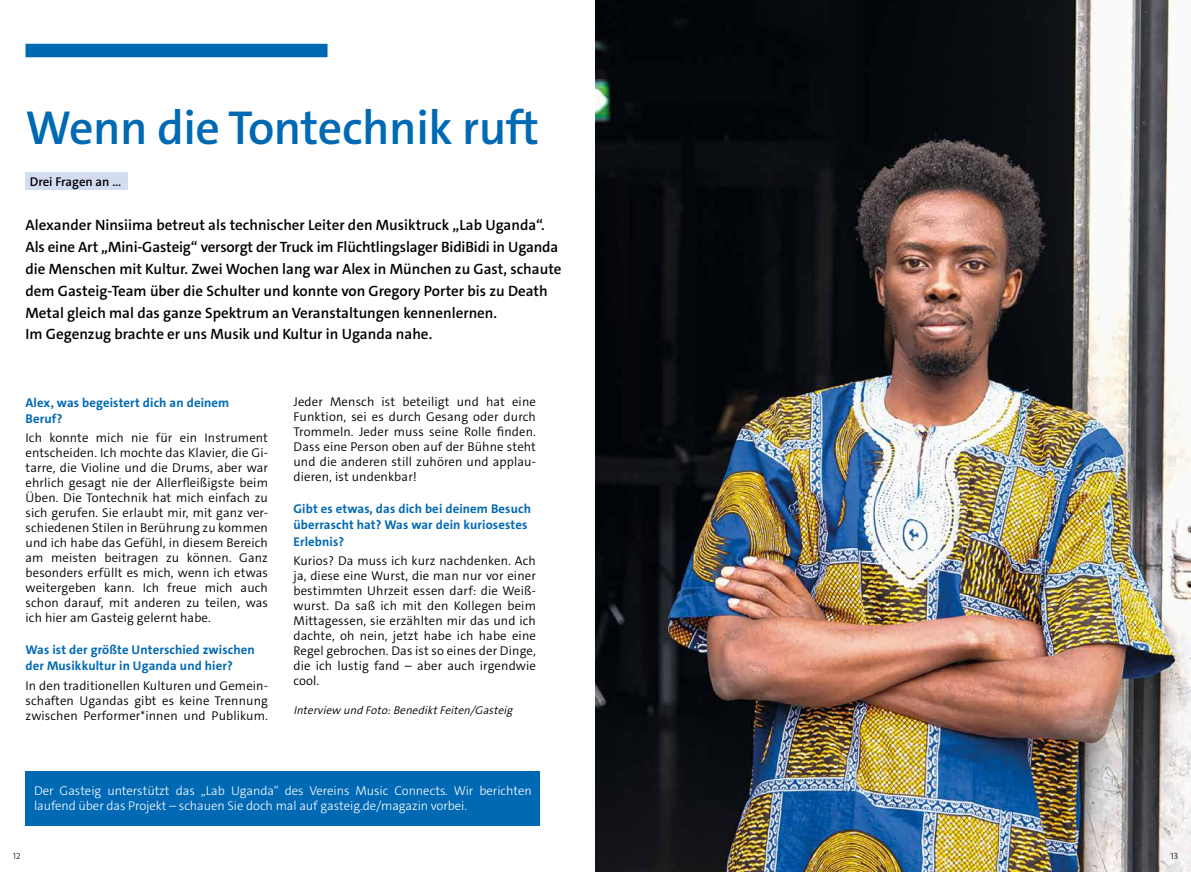
<style>
.page{position:relative;width:1191px;height:872px;background:#fff}
.page>*{position:absolute;margin:0;border:0;box-sizing:border-box;transform-origin:0 0}
.t1{font:600 48px "The Sans C5";letter-spacing:-.01em;color:#0069b4}
.t2{font:600 15px/21.8px "The Sans C5";color:#000}
.t3{font:300 12.75px/15px "The Sans C5";letter-spacing:.01em;color:#000;text-align:justify}
.t4{font:700 12.75px/16.5px "The Sans C5";letter-spacing:.01em;color:#0069b4}
.t5{font:300 12.75px/15px "The Sans C5";letter-spacing:-.005em;color:#fff}
.t6{font:600 12.75px "The Sans C5";color:#000}
.t7{font:italic 300 11.25px "The Sans C5";color:#000}
.t8{font:300 9px "The Sans C5";color:#000}
</style>
<div class="page">
<img style="left:595px;top:0;width:596px;height:872px">
<div style="left:26px;top:44px;width:301px;height:13px;background:#0069b4"></div>
<div style="left:26px;top:172px;width:102px;height:18px;background:#d3ddf2"></div>
<div style="left:26px;top:771px;width:514px;height:54px;background:#0069b4"></div>
<h1 class="t1" style="left:26px;top:97px;width:515px">Wenn die Tontechnik ruft</h1>
<p class="t6" style="left:30px;top:174px;width:93px">Drei Fragen an …</p>
<p class="t2" style="left:26px;top:215px;width:537px">Alexander Ninsiima betreut als technischer Leiter den Musiktruck „Lab Uganda“.<br>Als eine Art „Mini-Gasteig“ versorgt der Truck im Flüchtlingslager BidiBidi in Uganda die Menschen mit Kultur. Zwei Wochen lang war Alex in München zu Gast, schaute dem Gasteig-Team über die Schulter und konnte von Gregory Porter bis zu Death Metal gleich mal das ganze Spektrum an Veranstaltungen kennenlernen.<br>Im Gegenzug brachte er uns Musik und Kultur in Uganda nahe.</p>
<p class="t4" style="left:26px;top:394px;width:205px">Alex, was begeistert dich an deinem<br>Beruf?</p>
<p class="t3" style="left:26px;top:431px;width:244px">Ich konnte mich nie für ein Instrument entscheiden. Ich mochte das Klavier, die Gi&shy;tarre, die Violine und die Drums, aber war ehrlich gesagt nie der Allerfleißigste beim Üben. Die Tontechnik hat mich einfach zu sich gerufen. Sie erlaubt mir, mit ganz ver&shy;schiedenen Stilen in Berührung zu kommen und ich habe das Gefühl, in diesem Bereich am meisten beitragen zu können. Ganz besonders erfüllt es mich, wenn ich etwas weitergeben kann. Ich freue mich auch schon darauf, mit anderen zu teilen, was ich hier am Gasteig gelernt habe.</p>
<p class="t4" style="left:26px;top:641px;width:231px">Was ist der größte Unterschied zwischen der Musikkultur in Uganda und hier?</p>
<p class="t3" style="left:26px;top:678px;width:244px">In den traditionellen Kulturen und Gemein&shy;schaften Ugandas gibt es keine Trennung zwischen Performer*innen und Publikum.</p>
<p class="t3" style="left:293px;top:394px;width:244px">Jeder Mensch ist beteiligt und hat eine Funktion, sei es durch Gesang oder durch Trommeln. Jeder muss seine Rolle finden.<br>Dass eine Person oben auf der Bühne steht und die anderen still zuhören und applau&shy;dieren, ist undenkbar!</p>
<p class="t4" style="left:293px;top:500px;width:239px">Gibt es etwas, das dich bei deinem Besuch überrascht hat? Was war dein kuriosestes<br>Erlebnis?</p>
<p class="t3" style="left:293px;top:553px;width:244px">Kurios? Da muss ich kurz nachdenken. Ach ja, diese eine Wurst, die man nur vor einer bestimmten Uhrzeit essen darf: die Weiß&shy;wurst. Da saß ich mit den Kollegen beim Mittagessen, sie erzählten mir das und ich dachte, oh nein, jetzt habe ich habe eine Regel gebrochen. Das ist so eines der Dinge, die ich lustig fand – aber auch irgendwie cool.</p>
<p class="t7" style="left:293px;top:702px;width:224px">Interview und Foto:BenediktFeiten/Gasteig</p>
<p class="t5" style="left:34px;top:783px;width:499px">Der Gasteig unterstützt das „Lab Uganda“ des Vereins Music Connects. Wir berichten laufend über das Projekt – schauen Sie doch mal auf gasteig.de/magazin vorbei.</p>
<p class="t8" style="left:13px;top:850px;width:9px">12</p>
<p class="t8" style="left:1170px;top:850px;width:9px">13</p>
</div>
